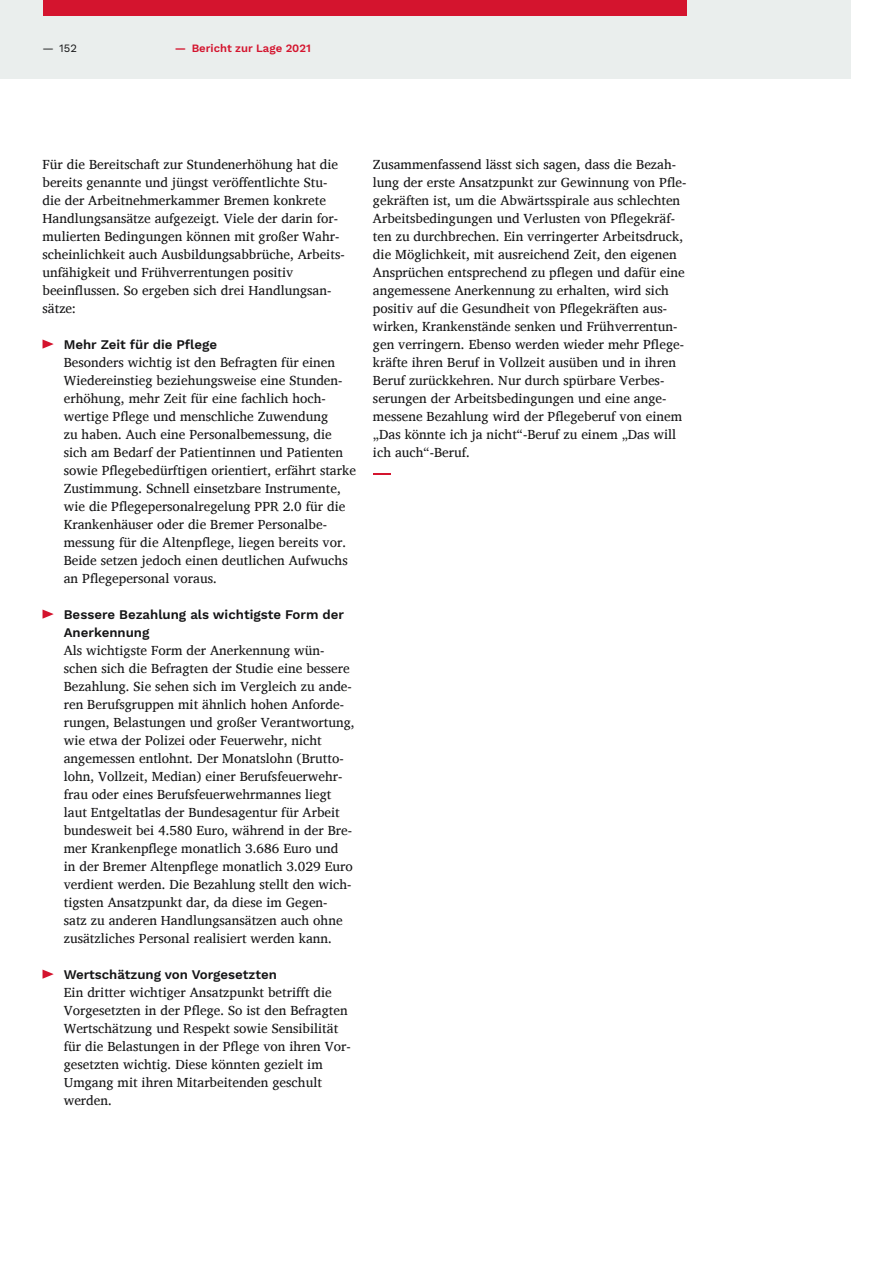
<style>
.page{position:relative;width:893px;height:1263px;background:#fff}
.page>*{position:absolute;margin:0;border:0;box-sizing:border-box;transform-origin:0 0}
.Fließtext_Charis_9pt{font:13.5px/18px "Charis SIL";color:#141415}
.Fließtext_Charis_9pt-2{font:600 13.2px/18px "Work Sans";color:#141415}
.t1{font:600 11.25px "Work Sans";color:#d4142e}
.t2{font:11.25px "Work Sans";color:#141415}
</style>
<div class="page">
<div style="left:0;top:0;width:850px;height:79px;background:#eaeeed"></div>
<div style="left:43px;top:0;width:644px;height:16px;background:#d4142e"></div>
<svg style="left:43px;top:339px;width:11px;height:10px"></svg>
<svg style="left:43px;top:609px;width:11px;height:10px"></svg>
<svg style="left:43px;top:969px;width:11px;height:10px"></svg>
<svg style="left:373px;top:473px;width:17px;height:2px"></svg>
<p class="t2" style="left:43px;top:41px;width:36px">— 152</p>
<p class="t1" style="left:175px;top:41px;width:138px">— Bericht zur Lage 2021</p>
<p class="Fließtext_Charis_9pt" style="left:43px;top:155px;width:304px">Für die Bereitschaft zur Stundenerhöhung hat die bereits genannte und jüngst veröffentlichte Stu&shy;die der Arbeitnehmerkammer Bremen konkrete Handlungsansätze aufgezeigt. Viele der darin for&shy;mulierten Bedingungen können mit großer Wahr&shy;scheinlichkeit auch Ausbildungsabbrüche, Arbeits&shy;unfähigkeit und Frühverrentungen positiv beeinflussen. So ergeben sich drei Handlungsan&shy;sätze:</p>
<p class="Fließtext_Charis_9pt-2" style="left:64px;top:336px;width:155px">Mehr Zeit für die Pflege</p>
<p class="Fließtext_Charis_9pt" style="left:64px;top:353px;width:294px">Besonders wichtig ist den Befragten für einen Wiedereinstieg beziehungsweise eine Stunden&shy;erhöhung, mehr Zeit für eine fachlich hoch&shy;wertige Pflege und menschliche Zuwendung<br>zu haben. Auch eine Personalbemessung, die sich am Bedarf der Patientinnen und Patienten sowie Pflegebedürftigen orientiert, erfährt starke Zustimmung. Schnell einsetzbare Instrumente, wie die Pflegepersonalregelung PPR 2.0 für die Krankenhäuser oder die Bremer Personalbe&shy;messung für die Altenpflege, liegen bereits vor.<br>Beide setzen jedoch einen deutlichen Aufwuchs an Pflegepersonal voraus.</p>
<p class="Fließtext_Charis_9pt-2" style="left:64px;top:606px;width:282px">Bessere Bezahlung als wichtigste Form der<br>Anerkennung</p>
<p class="Fließtext_Charis_9pt" style="left:64px;top:641px;width:292px">Als wichtigste Form der Anerkennung wün&shy;schen sich die Befragten der Studie eine bessere Bezahlung. Sie sehen sich im Vergleich zu ande&shy;ren Berufsgruppen mit ähnlich hohen Anforde&shy;rungen, Belastungen und großer Verantwortung, wie etwa der Polizei oder Feuerwehr, nicht angemessen entlohnt. Der Monatslohn (Brutto&shy;lohn, Vollzeit, Median) einer Berufsfeuerwehr&shy;frau oder eines Berufsfeuerwehrmannes liegt laut Entgeltatlas der Bundesagentur für Arbeit bundesweit bei 4.580 Euro, während in der Bre&shy;mer Krankenpflege monatlich 3.686 Euro und<br>in der Bremer Altenpflege monatlich 3.029 Euro verdient werden. Die Bezahlung stellt den wich&shy;tigsten Ansatzpunkt dar, da diese im Gegen-<br>satz zu anderen Handlungsansätzen auch ohne zusätzliches Personal realisiert werden kann.</p>
<p class="Fließtext_Charis_9pt-2" style="left:64px;top:966px;width:215px">Wertschätzung von Vorgesetzten</p>
<p class="Fließtext_Charis_9pt" style="left:64px;top:983px;width:288px">Ein dritter wichtiger Ansatzpunkt betrifft die Vorgesetzten in der Pflege. So ist den Befragten Wertschätzung und Respekt sowie Sensibilität für die Belastungen in der Pflege von ihren Vor&shy;gesetzten wichtig. Diese könnten gezielt im Umgang mit ihren Mitarbeitenden geschult werden.</p>
<p class="Fließtext_Charis_9pt" style="left:373px;top:155px;width:315px">Zusammenfassend lässt sich sagen, dass die Bezah&shy;lung der erste Ansatzpunkt zur Gewinnung von Pfle&shy;gekräften ist, um die Abwärtsspirale aus schlechten Arbeitsbedingungen und Verlusten von Pflegekräf&shy;ten zu durchbrechen. Ein verringerter Arbeitsdruck, die Möglichkeit, mit ausreichend Zeit, den eigenen Ansprüchen entsprechend zu pflegen und dafür eine angemessene Anerkennung zu erhalten, wird sich positiv auf die Gesundheit von Pflegekräften aus&shy;wirken, Krankenstände senken und Frühverrentun&shy;gen verringern. Ebenso werden wieder mehr Pflege&shy;kräfte ihren Beruf in Vollzeit ausüben und in ihren Beruf zurückkehren. Nur durch spürbare Verbes&shy;serungen der Arbeitsbedingungen und eine ange&shy;messene Bezahlung wird der Pflegeberuf von einem „Das könnte ich ja nicht“-Beruf zu einem „Das will ich auch“-Beruf.</p>
</div>
